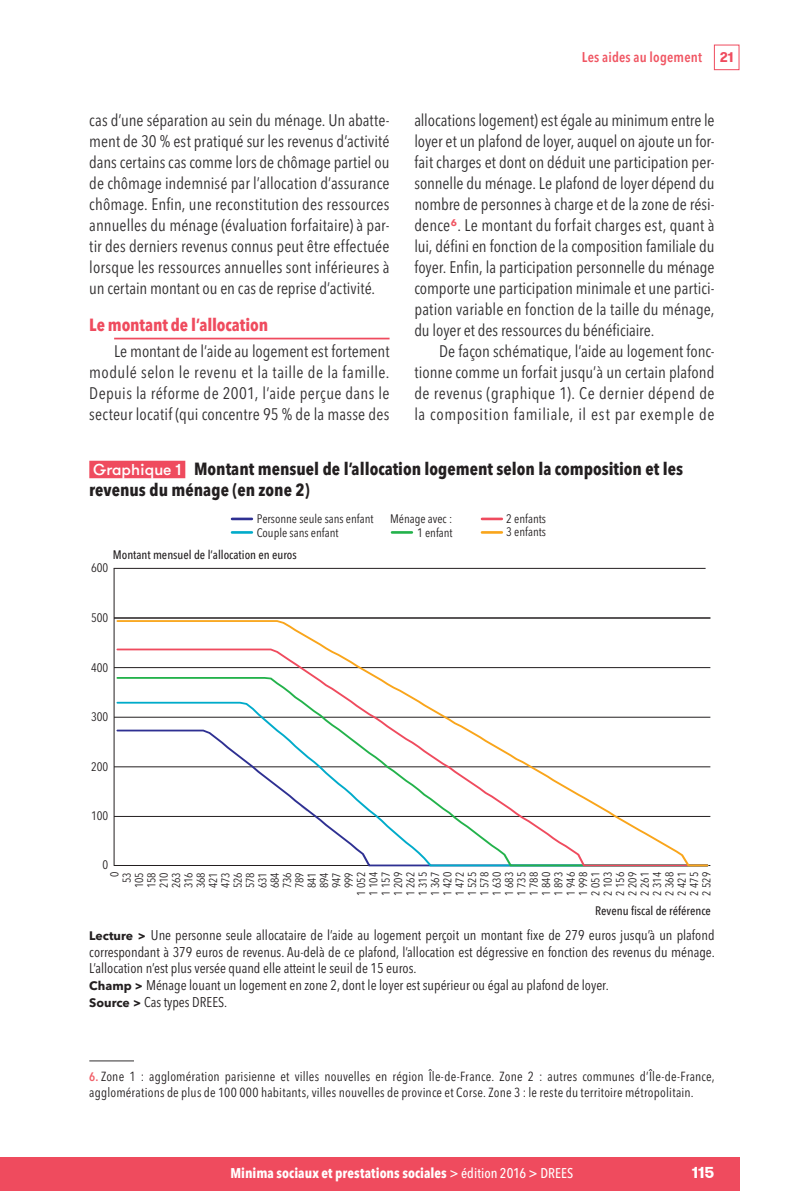
<style>
.page{position:relative;width:794px;height:1191px;background:#fff}
.page>*{position:absolute;margin:0;border:0;box-sizing:border-box;transform-origin:0 0}
.HT_titre{font:700 condensed 17.5px/21px "Avenir Next LT Pro";color:#231f20}
.Titre2{font:700 condensed 17.5px "Avenir Next LT Pro";letter-spacing:-.005em;color:#ef4b5e}
.Texte{font:condensed 16.62px/21px "Avenir Next LT Pro";letter-spacing:.01em;color:#312f30;text-align:justify}
.t1{font:700 15.75px "GT Walsheim";color:#fff}
.HT_notes_champ_lectu{font:condensed 14px/16.8px "Avenir Next LT Pro";color:#231f20;text-align:justify}
.t2{font:700 condensed 14px "Avenir Next LT Pro";letter-spacing:.005em;color:#fff}
.t3{font:600 condensed 14px "Avenir Next LT Pro";letter-spacing:.015em;color:#f05663}
.t4{font:700 14px "GT Walsheim Pro Trial";color:#ef4b5e}
.t5{font:condensed 13.12px/15.8px "Avenir Next LT Pro";letter-spacing:.015em;color:#231f20}
.t6{font:12.25px/16.6px "Calibri";letter-spacing:.03em;color:#030505;text-align:right}
.t7{font:condensed 12.25px/13.3px "Avenir Next LT Pro";color:#231f20}
.t8{font:500 condensed 12.25px "Avenir Next LT Pro";color:#231f20}
.t9{font:500 condensed 12.25px "Avenir Next LT Pro";color:#00010a}
.t10{font:condensed 11.38px/12.2px "Avenir Next LT Pro";color:#231f20;text-align:right}
.s1{font-family:"GT Walsheim";font-weight:500;font-stretch:normal;font-size:15.75px;color:#fff}
.s2{font-weight:700;font-stretch:normal;font-size:12.25px}
.s3{font-weight:600;font-size:12.25px;color:#f06069}
.s4{font-weight:500}
</style>
<div class="page">
<div style="left:714px;top:45px;width:25px;height:25px;border:1px solid #ef4b5e"></div>
<div style="left:0;top:1157px;width:739px;height:34px;background:#ef4b5e"></div>
<hr style="left:114px;top:338px;width:275px;height:1px;background:#ef4b5e">
<hr style="left:89px;top:1060px;width:45px;height:1px;background:#312f30">
<div style="left:89px;top:461px;width:96px;height:17px;background:#ef4b5e"></div>
<hr style="left:114px;top:865px;width:596px;height:1px;background:#231f20">
<hr style="left:114px;top:816px;width:596px;height:1px;background:#231f20">
<hr style="left:114px;top:766px;width:596px;height:1px;background:#231f20">
<hr style="left:114px;top:717px;width:596px;height:1px;background:#231f20">
<hr style="left:114px;top:667px;width:596px;height:1px;background:#231f20">
<hr style="left:114px;top:617px;width:596px;height:1px;background:#231f20">
<hr style="left:114px;top:568px;width:591px;height:1px;background:#231f20">
<hr style="left:114px;top:568px;width:1px;height:298px;background:#231f20">
<svg style="left:116px;top:620px;width:592px;height:246px"></svg>
<hr style="left:232px;top:517px;width:20px;height:3px;background:#2e3092">
<hr style="left:232px;top:531px;width:20px;height:3px;background:#00abca">
<hr style="left:482px;top:517px;width:20px;height:3px;background:#ef4b5e">
<hr style="left:482px;top:531px;width:20px;height:3px;background:#f9a51b">
<hr style="left:392px;top:531px;width:20px;height:3px;background:#23b24b">
<p class="t3" style="left:582px;top:49px;width:122px">Les aides au logement</p>
<p class="t4" style="left:719px;top:51px;width:15px">21</p>
<p class="Texte" style="left:89px;top:110px;width:302px">cas d’une séparation au sein du ménage. Un abatte&shy;ment de 30 % est pratiqué sur les revenus d’activité dans certains cas comme lors de chômage partiel ou de chômage indemnisé par l’allocation d’assurance chômage. Enfin, une reconstitution des ressources annuelles du ménage (évaluation forfaitaire) à par&shy;tir des derniers revenus connus peut être effectuée lorsque les ressources annuelles sont inférieures à un certain montant ou en cas de reprise d’activité.</p>
<p class="Titre2" style="left:89px;top:314px;width:180px">Le montant de l’allocation</p>
<p class="Texte" style="left:89px;top:341px;width:302px;text-indent:25px">Le montant de l’aide au logement est fortement modulé selon le revenu et la taille de la famille.<br>Depuis la réforme de 2001, l’aide perçue dans le secteur locatif (qui concentre 95 % de la masse des</p>
<p class="Texte" style="left:414px;top:110px;width:302px">allocations logement) est égale au minimum entre le loyer et un plafond de loyer, auquel on ajoute un for&shy;fait charges et dont on déduit une participation per&shy;sonnelle du ménage. Le plafond de loyer dépend du nombre de personnes à charge et de la zone de rési&shy;dence<sup>6</sup>. Le montant du forfait charges est, quant à lui, défini en fonction de la composition familiale du foyer. Enfin, la participation personnelle du ménage comporte une participation minimale et une partici&shy;pation variable en fonction de la taille du ménage, du loyer et des ressources du bénéficiaire.</p>
<p class="Texte" style="left:414px;top:341px;width:302px;text-indent:25px">De façon schématique, l’aide au logement fonc&shy;tionne comme un forfait jusqu’à un certain plafond de revenus (graphique 1). Ce dernier dépend de la composition familiale, il est par exemple de</p>
<p class="t6" style="left:80px;top:307px;width:29px;rotate:-90deg">526<br>578<br>631<br>684<br>736<br>789<br>841<br>894<br>947<br>999<br>1 052<br>1 104<br>1 157<br>1 209<br>1 262<br>1 315<br>1 367<br>1 420</p>
<p class="t6" style="left:413px;top:307px;width:29px;text-align:justify;rotate:-90deg">1 578<br>1 630<br>1 683<br>1 735<br>1 788<br>1 840<br>1 893<br>1 946<br>1 998<br>2 051<br>2 103<br>2 156<br>2 209<br>2 261<br>2 314<br>2 368<br>2 421<br>2 475</p>
<p class="t9" style="left:121px;top:353px;width:23px">En %</p>
<p class="HT_titre" style="left:89px;top:458px;width:595px"><span class="s1">Graphique 1</span> Montant mensuel de l’allocation logement selon la composition et les revenus du ménage (en zone 2)</p>
<p class="t7" style="left:257px;top:512px;width:118px">Personne seule sans enfant<br>Couple sans enfant</p>
<p class="t8" style="left:113px;top:547px;width:185px">Montant mensuel de l’allocation en euros</p>
<p class="t7" style="left:91px;top:561px;width:19px">600</p>
<p class="t7" style="left:91px;top:611px;width:19px">500</p>
<p class="t7" style="left:91px;top:660px;width:19px">400</p>
<p class="t7" style="left:91px;top:710px;width:19px">300</p>
<p class="t7" style="left:91px;top:759px;width:19px">200</p>
<p class="t7" style="left:91px;top:809px;width:19px">100</p>
<p class="t7" style="left:103px;top:858px;width:7px">0</p>
<p class="t7" style="left:390px;top:512px;width:64px">Ménage avec :</p>
<p class="t7" style="left:417px;top:525px;width:37px">1 enfant</p>
<p class="t7" style="left:506px;top:512px;width:41px">2 enfants<br>3 enfants</p>
<p class="t10" style="left:108px;top:895px;width:25px;rotate:-90deg">0<br>53<br>105<br>158<br>210<br>263<br>316<br>368<br>421<br>473<br>526<br>578<br>631<br>684<br>736<br>789<br>841<br>894<br>947<br>999<br>1 052<br>1 104<br>1 157<br>1 209<br>1 262<br>1 315<br>1 367<br>1 420<br>1 472<br>1 525<br>1 578<br>1 630<br>1 683<br>1 735<br>1 788<br>1 840<br>1 893<br>1 946<br>1 998<br>2 051<br>2 103<br>2 156<br>2 209<br>2 261<br>2 314<br>2 368<br>2 421<br>2 475<br>2 529</p>
<p class="t8" style="left:595px;top:903px;width:117px">Revenu fiscal de référence</p>
<p class="HT_notes_champ_lectu" style="left:89px;top:926px;width:627px"><span class="s2">Lecture &gt;</span> Une personne seule allocataire de l’aide au logement perçoit un montant fixe de 279 euros jusqu’à un plafond correspondant à 379 euros de revenus. Au-delà de ce plafond, l’allocation est dégressive en fonction des revenus du ménage.<br>L’allocation n’est plus versée quand elle atteint le seuil de 15 euros.</p>
<p class="HT_notes_champ_lectu" style="left:89px;top:977px;width:521px"><span class="s2">Champ &gt;</span> Ménage louant un logement en zone 2, dont le loyer est supérieur ou égal au plafond de loyer.</p>
<p class="HT_notes_champ_lectu" style="left:89px;top:993px;width:139px"><span class="s2">Source &gt;</span> Cas types DREES.</p>
<p class="t5" style="left:89px;top:1068px;width:627px"><span class="s3">6.</span> Zone 1 : agglomération parisienne et villes nouvelles en région Île-de-France. Zone 2 : autres communes d’Île-de-France, agglomérations de plus de 100 000 habitants, villes nouvelles de province et Corse. Zone 3 : le reste du territoire métropolitain.</p>
<p class="t2" style="left:230px;top:1165px;width:344px">Minima sociaux et prestations sociales <span class="s4">&gt; édition 2016 &gt; DREES</span></p>
<p class="t1" style="left:692px;top:1162px;width:24px">115</p>
</div>
